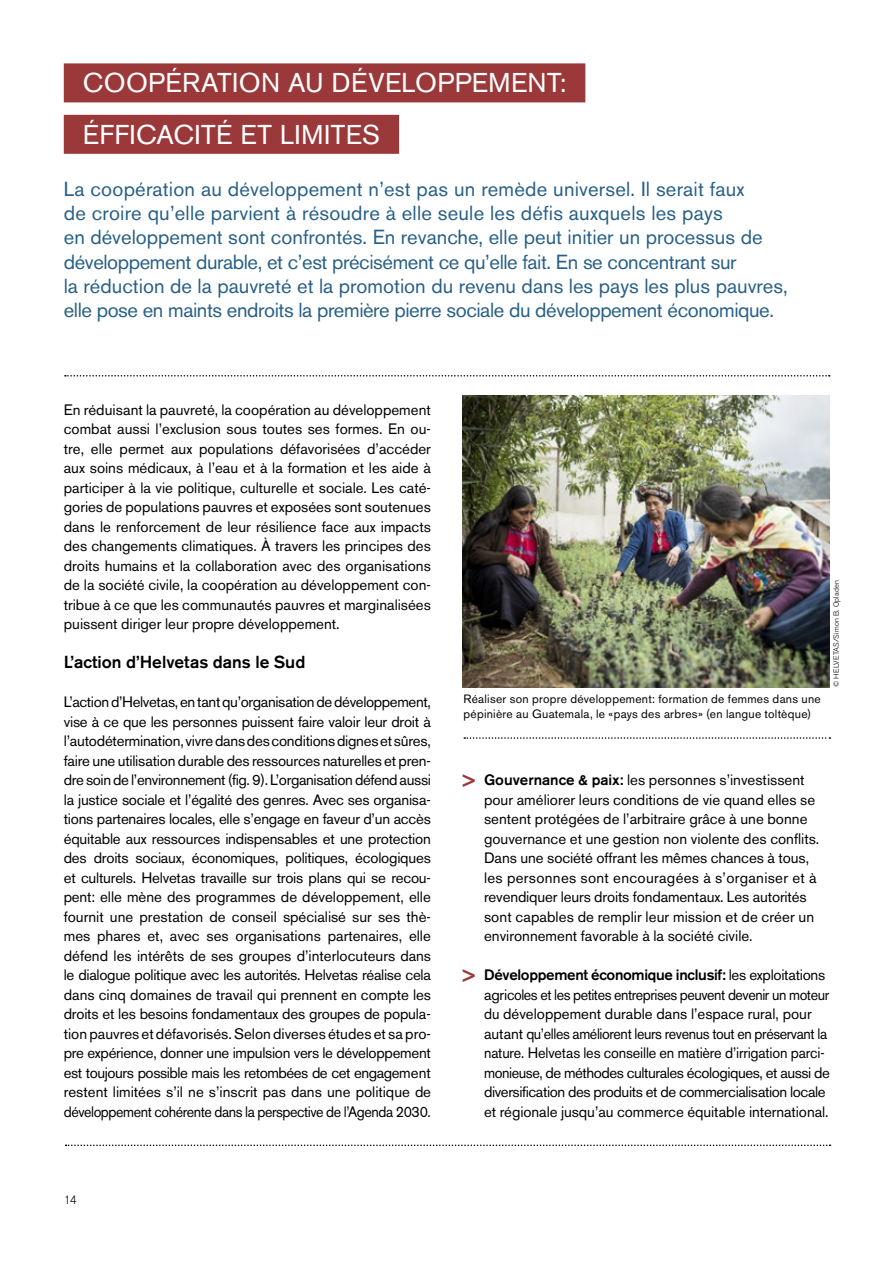
<style>
.page{position:relative;width:893px;height:1263px;background:#fff}
.page>*{position:absolute;margin:0;border:0;box-sizing:border-box;transform-origin:0 0}
.t1{font:27px/51.4px "Akzidenz Grotesk BE";letter-spacing:.015em;color:#fff}
.t2{font:20.25px/24.5px "Akzidenz Grotesk BE";color:#275f86}
.t3{font:500 17.25px "Akzidenz Grotesk BE";color:#000}
.t4{font:15px/19.5px "Akzidenz Grotesk BE";letter-spacing:-.005em;color:#000;text-align:justify}
.t5{font:15px/19.5px "Akzidenz Grotesk BE";letter-spacing:-.025em;color:#000}
.t6{font:12px/15px "Akzidenz Grotesk BE";letter-spacing:.02em;color:#000}
.t7{font:300 12px "Akzidenz Grotesk BE";color:#000}
.t8{font:300 7.5px "Akzidenz Grotesk BE";letter-spacing:.02em;color:#000}
.s1{font-weight:700;font-size:18px;color:#9b383a}
.s2{font-weight:500}
</style>
<div class="page">
<svg style="left:66px;top:1144px;width:764px;height:2px"></svg>
<svg style="left:65px;top:375px;width:765px;height:2px"></svg>
<div style="left:64px;top:63px;width:521px;height:39px;background:#9b383a"></div>
<div style="left:64px;top:115px;width:335px;height:39px;background:#9b383a"></div>
<svg style="left:464px;top:737px;width:366px;height:2px"></svg>
<img style="left:463px;top:396px;width:366px;height:291px">
<h1 class="t1" style="left:83px;top:57px;width:485px">COOPÉRATION AU DÉVELOPPEMENT:<br>ÉFFICACITÉ ET LIMITES</h1>
<p class="t2" style="left:64px;top:176px;width:725px">La coopération au développement n’est pas un remède universel. Il serait faux<br>de croire qu’elle parvient à résoudre à elle seule les défis auxquels les pays<br>en développement sont confrontés. En revanche, elle peut initier un processus de développement durable, et c’est précisément ce qu’elle fait. En se concentrant sur<br>la réduction de la pauvreté et la promotion du revenu dans les pays les plus pauvres, elle pose en maints endroits la première pierre sociale du développement économique.</p>
<p class="t4" style="left:64px;top:400px;width:369px">En réduisant la pauvreté, la coopération au développement combat aussi l’exclusion sous toutes ses formes. En ou&shy;tre, elle permet aux populations défavorisées d’accéder aux soins médicaux, à l’eau et à la formation et les aide à participer à la vie politique, culturelle et sociale. Les caté&shy;gories de populations pauvres et exposées sont soutenues dans le renforcement de leur résilience face aux impacts des changements climatiques. À travers les principes des droits humains et la collaboration avec des organisations de la société civile, la coopération au développement con&shy;tribue à ce que les communautés pauvres et marginalisées puissent diriger leur propre développement.</p>
<p class="t3" style="left:64px;top:652px;width:243px">L’action d’Helvetas dans le Sud</p>
<p class="t4" style="left:64px;top:692px;width:369px">L’action d’Helvetas, en tant qu’organisation de développement, vise à ce que les personnes puissent faire valoir leur droit à l’autodétermination, vivre dans des conditions dignes et sûres, faire une utilisation durable des ressources naturelles et pren&shy;dre soin de l’environnement (fig. 9). L’organisation défend aussi la justice sociale et l’égalité des genres. Avec ses organisa&shy;tions partenaires locales, elle s’engage en faveur d’un accès équitable aux ressources indispensables et une protection des droits sociaux, économiques, politiques, écologiques et culturels. Helvetas travaille sur trois plans qui se recou&shy;pent: elle mène des programmes de développement, elle fournit une prestation de conseil spécialisé sur ses thè&shy;mes phares et, avec ses organisations partenaires, elle défend les intérêts de ses groupes d’interlocuteurs dans le dialogue politique avec les autorités. Helvetas réalise cela dans cinq domaines de travail qui prennent en compte les droits et les besoins fondamentaux des groupes de popula&shy;tion pauvres et défavorisés. Selon diverses études et sa pro&shy;pre expérience, donner une impulsion vers le développement est toujours possible mais les retombées de cet engagement restent limitées s’il ne s’inscrit pas dans une politique de développement cohérente dans la perspective de l’Agenda 2030.</p>
<p class="t7" style="left:64px;top:1193px;width:15px">14</p>
<p class="t6" style="left:463px;top:692px;width:359px">Réaliser son propre développement: formation de femmes dans une pépinière au Guatemala, le «pays des arbres» (en langue toltèque)</p>
<p class="t8" style="left:832px;top:687px;width:109px;rotate:-90deg">© HELVETAS/Simon B. Opladen</p>
<p class="t4" style="left:484px;top:770px;width:337px;text-align:left;text-indent:-21px"><span class="s1">&gt;</span> <span class="s2">Gouvernance &amp; paix:</span> les personnes s’investissent pour améliorer leurs conditions de vie quand elles se sentent protégées de l’arbitraire grâce à une bonne gouvernance et une gestion non violente des conflits.<br>Dans une société offrant les mêmes chances à tous, les personnes sont encouragées à s’organiser et à revendiquer leurs droits fondamentaux. Les autorités sont capables de remplir leur mission et de créer un environnement favorable à la société civile.</p>
<p class="t5" style="left:484px;top:965px;width:347px;text-indent:-21px"><span class="s1">&gt;</span> <span class="s2">Développement économique inclusif:</span> les exploitations agricoles et les petites entreprises peuvent devenir un moteur du développement durable dans l’espace rural, pour autant qu’elles améliorent leurs revenus tout en préservant la nature. Helvetas les conseille en matière d’irrigation parci&shy;monieuse, de méthodes culturales écologiques, et aussi de diversification des produits et de commercialisation locale et régionale jusqu’au commerce équitable international.</p>
</div>
